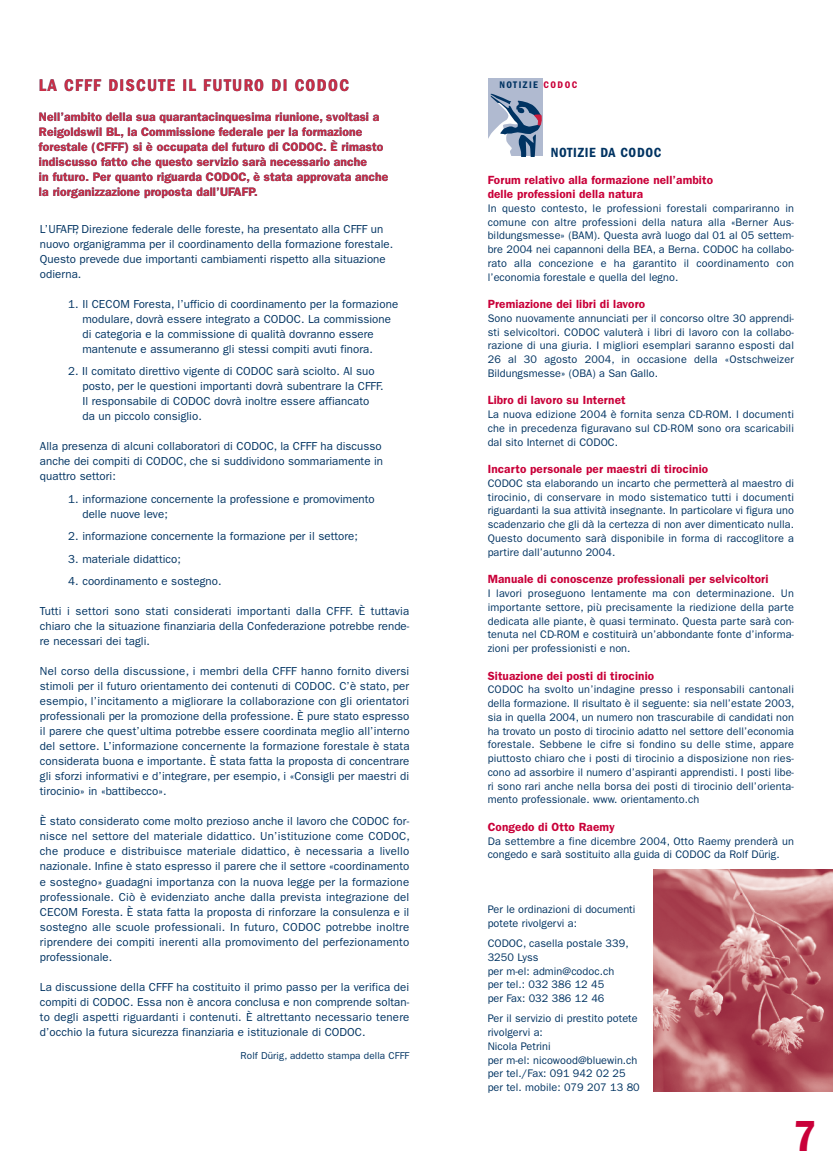
<style>
.page{position:relative;width:833px;height:1170px;background:#fff}
.page>*{position:absolute;margin:0;border:0;box-sizing:border-box;transform-origin:0 0}
.t1{font:600 condensed 45px "Franklin Gothic LT";color:#c90039}
.t2{font:600 condensed 17.5px "Franklin Gothic LT";letter-spacing:.08em;color:#ce2f46}
.t3{font:600 condensed 13.75px "Franklin Gothic LT";letter-spacing:.05em;color:#003362}
.t4{font:600 12.25px/15px "Franklin Gothic LT";letter-spacing:.01em;color:#ce2f46}
.t5{font:600 11.88px/13.8px "Franklin Gothic LT";letter-spacing:.01em;color:#c90039}
.t6{font:11.62px/15px "Franklin Gothic LT";letter-spacing:.005em;color:#003362;text-align:justify}
.t7{font:11px/13.8px "Franklin Gothic LT";letter-spacing:.005em;color:#003362;text-align:justify}
.t8{font:10px "Franklin Gothic LT";letter-spacing:.01em;color:#003362}
.t9{font:600 condensed 9.88px "Franklin Gothic LT";letter-spacing:.15em;color:#003362}
.s1{color:#c90039}
</style>
<div class="page">
<div style="left:488px;top:78px;width:55px;height:78px;background:#b0bad0"></div>
<svg style="left:488px;top:93px;width:54px;height:63px"></svg>
<img style="left:653px;top:869px;width:180px;height:222px">
<h2 class="t2" style="left:39px;top:75px;width:311px">LA CFFF DISCUTE IL FUTURO DI CODOC</h2>
<p class="t4" style="left:39px;top:109px;width:351px">Nell’ambito della sua quarantacinquesima riunione, svoltasi a Reigoldswil BL, la Commissione federale per la formazione forestale (CFFF) si è occupata del futuro di CODOC. È rimasto indiscusso fatto che questo servizio sarà necessario anche<br>in futuro. Per quanto riguarda CODOC, è stata approvata anche la riorganizzazione proposta dall’UFAFP.</p>
<p class="t6" style="left:40px;top:221px;width:355px;text-align:left">L’UFAFP, Direzione federale delle foreste, ha presentato alla CFFF un nuovo organigramma per il coordinamento della formazione forestale.<br>Questo prevede due importanti cambiamenti rispetto alla situazione odierna.</p>
<p class="t6" style="left:82px;top:296px;width:317px;text-align:left;text-indent:-14px">1. Il CECOM Foresta, l’ufficio di coordinamento per la formazione modulare, dovrà essere integrato a CODOC. La commissione di categoria e la commissione di qualità dovranno essere mantenute e assumeranno gli stessi compiti avuti finora.</p>
<p class="t6" style="left:82px;top:364px;width:303px;text-align:left;text-indent:-14px">2. Il comitato direttivo vigente di CODOC sarà sciolto. Al suo posto, per le questioni importanti dovrà subentrare la CFFF.<br>Il responsabile di CODOC dovrà inoltre essere affiancato da un piccolo consiglio.</p>
<p class="t6" style="left:40px;top:439px;width:345px">Alla presenza di alcuni collaboratori di CODOC, la CFFF ha discusso anche dei compiti di CODOC, che si suddividono sommariamente in quattro settori:</p>
<p class="t6" style="left:82px;top:491px;width:294px;text-indent:-14px">1. informazione concernente la professione e promovimento delle nuove leve;</p>
<p class="t6" style="left:68px;top:529px;width:291px">2. informazione concernente la formazione per il settore;</p>
<p class="t6" style="left:68px;top:551px;width:114px">3. materiale didattico;</p>
<p class="t6" style="left:68px;top:574px;width:155px">4. coordinamento e sostegno.</p>
<p class="t6" style="left:40px;top:604px;width:371px">Tutti i settori sono stati considerati importanti dalla CFFF. È tuttavia chiaro che la situazione finanziaria della Confederazione potrebbe rende&shy;re necessari dei tagli.</p>
<p class="t6" style="left:40px;top:664px;width:371px">Nel corso della discussione, i membri della CFFF hanno fornito diversi stimoli per il futuro orientamento dei contenuti di CODOC. C’è stato, per esempio, l’incitamento a migliorare la collaborazione con gli orientatori professionali per la promozione della professione. È pure stato espresso il parere che quest’ultima potrebbe essere coordinata meglio all’interno del settore. L’informazione concernente la formazione forestale è stata considerata buona e importante. È stata fatta la proposta di concentrare gli sforzi informativi e d’integrare, per esempio, i «Consigli per maestri di tirocinio» in «battibecco».</p>
<p class="t6" style="left:40px;top:814px;width:371px">È stato considerato come molto prezioso anche il lavoro che CODOC for&shy;nisce nel settore del materiale didattico. Un’istituzione come CODOC, che produce e distribuisce materiale didattico, è necessaria a livello nazionale. Infine è stato espresso il parere che il settore «coordinamento e sostegno» guadagni importanza con la nuova legge per la formazione professionale. Ciò è evidenziato anche dalla prevista integrazione del CECOM Foresta. È stata fatta la proposta di rinforzare la consulenza e il sostegno alle scuole professionali. In futuro, CODOC potrebbe inoltre riprendere dei compiti inerenti alla promovimento del perfezionamento professionale.</p>
<p class="t6" style="left:40px;top:979px;width:371px">La discussione della CFFF ha costituito il primo passo per la verifica dei compiti di CODOC. Essa non è ancora conclusa e non comprende soltan&shy;to degli aspetti riguardanti i contenuti. È altrettanto necessario tenere d’occhio la futura sicurezza finanziaria e istituzionale di CODOC.</p>
<p class="t8" style="left:241px;top:1049px;width:170px">Rolf Dürig, addetto stampa della CFFF</p>
<p class="t9" style="left:499px;top:79px;width:79px">NOTIZIE <span class="s1">CODOC</span></p>
<p class="t3" style="left:551px;top:144px;width:112px">NOTIZIE DA CODOC</p>
<p class="t5" style="left:488px;top:173px;width:227px">Forum relativo alla formazione nell’ambito delle professioni della natura</p>
<p class="t7" style="left:488px;top:201px;width:308px">In questo contesto, le professioni forestali compariranno in comune con altre professioni della natura alla «Berner Aus&shy;bildungsmesse» (BAM). Questa avrà luogo dal 01 al 05 settem&shy;bre 2004 nei capannoni della BEA, a Berna. CODOC ha collabo&shy;rato alla concezione e ha garantito il coordinamento con l’economia forestale e quella del legno.</p>
<p class="t5" style="left:488px;top:297px;width:159px">Premiazione dei libri di lavoro</p>
<p class="t7" style="left:488px;top:311px;width:308px">Sono nuovamente annunciati per il concorso oltre 30 apprendi&shy;sti selvicoltori. CODOC valuterà i libri di lavoro con la collabo&shy;razione di una giuria. I migliori esemplari saranno esposti dal 26 al 30 agosto 2004, in occasione della «Ostschweizer Bildungsmesse» (OBA) a San Gallo.</p>
<p class="t5" style="left:488px;top:393px;width:139px">Libro di lavoro su Internet</p>
<p class="t7" style="left:488px;top:407px;width:308px">La nuova edizione 2004 è fornita senza CD-ROM. I documenti che in precedenza figuravano sul CD-ROM sono ora scaricabili dal sito Internet di CODOC.</p>
<p class="t5" style="left:488px;top:462px;width:222px">Incarto personale per maestri di tirocinio</p>
<p class="t7" style="left:488px;top:476px;width:308px">CODOC sta elaborando un incarto che permetterà al maestro di tirocinio, di conservare in modo sistematico tutti i documenti riguardanti la sua attività insegnante. In particolare vi figura uno scadenzario che gli dà la certezza di non aver dimenticato nulla.<br>Questo documento sarà disponibile in forma di raccoglitore a partire dall’autunno 2004.</p>
<p class="t5" style="left:488px;top:572px;width:282px">Manuale di conoscenze professionali per selvicoltori</p>
<p class="t7" style="left:488px;top:586px;width:308px">I lavori proseguono lentamente ma con determinazione. Un importante settore, più precisamente la riedizione della parte dedicata alle piante, è quasi terminato. Questa parte sarà con&shy;tenuta nel CD-ROM e costituirà un’abbondante fonte d’informa&shy;zioni per professionisti e non.</p>
<p class="t5" style="left:488px;top:668px;width:168px">Situazione dei posti di tirocinio</p>
<p class="t7" style="left:488px;top:682px;width:308px">CODOC ha svolto un’indagine presso i responsabili cantonali della formazione. Il risultato è il seguente: sia nell’estate 2003, sia in quella 2004, un numero non trascurabile di candidati non ha trovato un posto di tirocinio adatto nel settore dell’economia forestale. Sebbene le cifre si fondino su delle stime, appare piuttosto chiaro che i posti di tirocinio a disposizione non ries&shy;cono ad assorbire il numero d’aspiranti apprendisti. I posti libe&shy;ri sono rari anche nella borsa dei posti di tirocinio dell’orienta&shy;mento professionale. www. orientamento.ch</p>
<p class="t5" style="left:488px;top:819px;width:128px">Congedo di Otto Raemy</p>
<p class="t7" style="left:488px;top:834px;width:308px">Da settembre a fine dicembre 2004, Otto Raemy prenderà un congedo e sarà sostituito alla guida di CODOC da Rolf Dürig.</p>
<p class="t7" style="left:488px;top:902px;width:149px">Per le ordinazioni di documenti potete rivolgervi a:</p>
<p class="t7" style="left:488px;top:936px;width:142px;text-align:left">CODOC, casella postale 339,<br>3250 Lyss<br>per m-el: admin@codoc.ch per tel.: 032 386 12 45<br>per Fax: 032 386 12 46</p>
<p class="t7" style="left:488px;top:1011px;width:154px;text-align:left">Per il servizio di prestito potete rivolgervi a:<br>Nicola Petrini<br>per m-el: nicowood@bluewin.ch per tel./Fax: 091 942 02 25 per tel. mobile: 079 207 13 80</p>
<h1 class="t1" style="left:793px;top:1109px;width:24px">7</h1>
</div>
